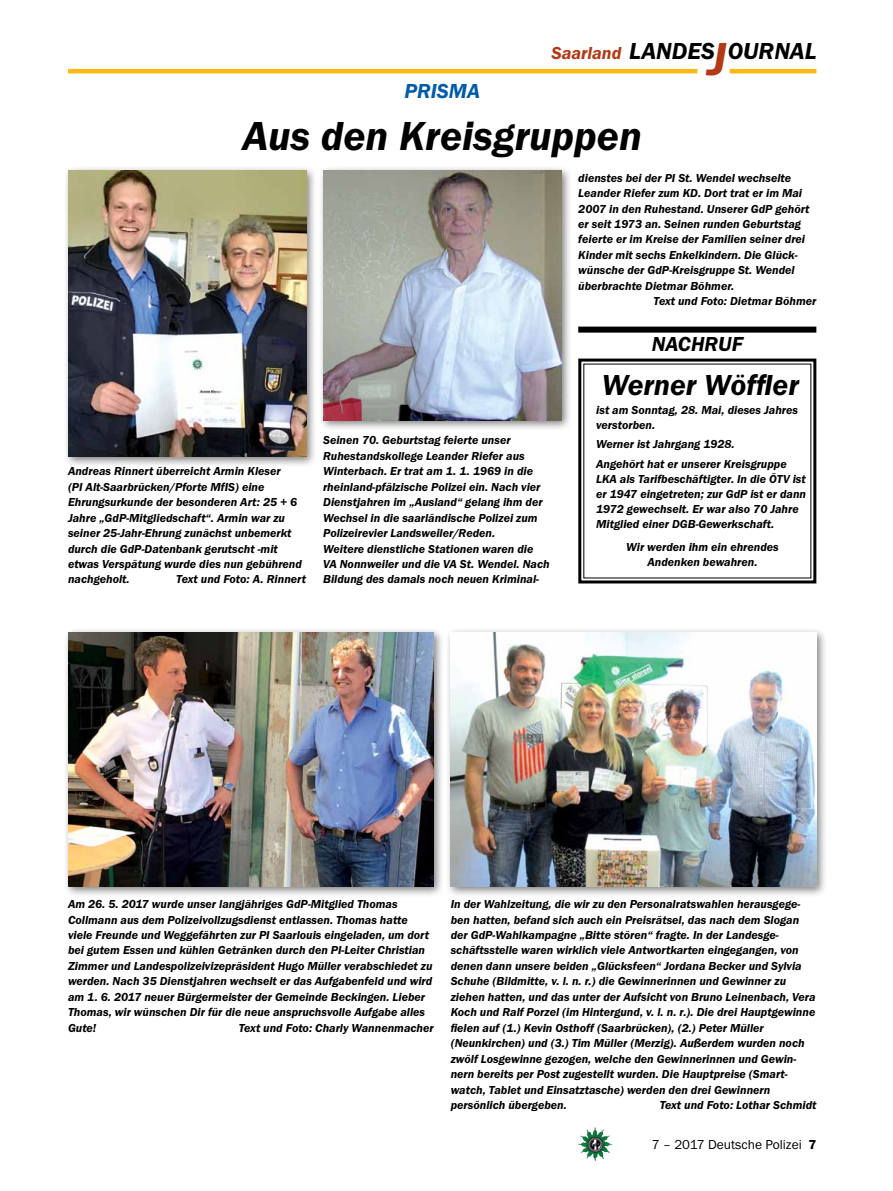
<style>
.page{position:relative;width:893px;height:1191px;background:#fff}
.page>*{position:absolute;margin:0;border:0;box-sizing:border-box;transform-origin:0 0}
._02__HEADLINE_3spalt{font:italic 600 42px "Franklin Gothic Itc T";color:#000}
._04__HEADLINE_1spalt{font:italic 600 30px "Franklin Gothic Itc T";color:#000}
.t1{font:italic 600 24px "Franklin Gothic Itc T";color:#000}
._01__RUBRIKENZEILE_o{font:italic 600 21px "Franklin Gothic Itc T";color:#000}
._01__RUBRIKENZEILE_o-2{font:italic 600 21px "Franklin Gothic Itc T";color:#005baa}
.t2{font:italic 600 18px "Franklin Gothic Itc T";color:#b33916}
.t3{font:13.5px "Franklin Gothic Itc T";color:#000}
._12__BILDUNTERSCHRIF{font:italic 600 12px/15.5px "Franklin Gothic Itc T";color:#000}
.s1{font-size:48px;color:#b33916}
.s2{font-weight:600}
</style>
<div class="page">
<img style="left:578px;top:1127px;width:17px;height:25px">
<hr style="left:730px;top:69px;width:86px;height:4px;background:#fdb913">
<hr style="left:68px;top:69px;width:629px;height:4px;background:#fdb913">
<svg style="left:578px;top:358px;width:239px;height:226px"></svg>
<div style="left:63px;top:627px;width:382px;height:270px;background:#000;opacity:.5"></div>
<img style="left:68px;top:632px;width:366px;height:254px">
<div style="left:445px;top:627px;width:383px;height:270px;background:#000;opacity:.5"></div>
<img style="left:451px;top:632px;width:365px;height:254px">
<div style="left:63px;top:165px;width:254px;height:302px;background:#000;opacity:.5"></div>
<img style="left:68px;top:170px;width:238px;height:286px">
<div style="left:318px;top:165px;width:254px;height:267px;background:#000;opacity:.5"></div>
<img style="left:323px;top:170px;width:238px;height:250px">
<div style="left:578px;top:326px;width:238px;height:6px;background:#000"></div>
<p class="_01__RUBRIKENZEILE_o-2" style="left:404px;top:79px;width:77px">PRISMA</p>
<h3 class="t2" style="left:551px;top:42px;width:71px">Saarland</h3>
<h3 class="t1" style="left:629px;top:37px;width:189px">LANDES<span class="s1">J</span>OURNAL</h3>
<p class="_02__HEADLINE_3spalt" style="left:242px;top:112px;width:401px">Aus den Kreisgruppen</p>
<p class="_12__BILDUNTERSCHRIF" style="left:68px;top:463px;width:235px">Andreas Rinnert überreicht Armin Kleser<br>(PI Alt-Saarbrücken/Pforte MfIS) eine Ehrungsurkunde der besonderen Art: 25 + 6<br>Jahre „GdP-Mitgliedschaft“. Armin war zu seiner 25-Jahr-Ehrung zunächst unbemerkt durch die GdP-Datenbank gerutscht -mit etwas Verspätung wurde dies nun gebührend nachgeholt.</p>
<p class="_12__BILDUNTERSCHRIF" style="left:176px;top:571px;width:131px">Text und Foto: A. Rinnert</p>
<p class="_12__BILDUNTERSCHRIF" style="left:323px;top:432px;width:221px">Seinen 70. Geburtstag feierte unser Ruhestandskollege Leander Riefer aus Winterbach. Er trat am 1. 1. 1969 in die rheinland-pfälzische Polizei ein. Nach vier Dienstjahren im „Ausland“ gelang ihm der Wechsel in die saarländische Polizei zum Polizeirevier Landsweiler/Reden.</p>
<p class="_12__BILDUNTERSCHRIF" style="left:323px;top:540px;width:228px">Weitere dienstliche Stationen waren die<br>VA Nonnweiler und die VA St. Wendel. Nach<br>Bildung des damals noch neuen Kriminal-</p>
<p class="_12__BILDUNTERSCHRIF" style="left:578px;top:170px;width:233px">dienstes bei der PI St. Wendel wechselte Leander Riefer zum KD. Dort trat er im Mai 2007 in den Ruhestand. Unserer GdP gehört er seit 1973 an. Seinen runden Geburtstag feierte er im Kreise der Familien seiner drei Kinder mit sechs Enkelkindern. Die Glück&shy;wünsche der GdP-Kreisgruppe St. Wendel überbrachte Dietmar Böhmer.</p>
<p class="_12__BILDUNTERSCHRIF" style="left:654px;top:293px;width:164px">Text und Foto: Dietmar Böhmer</p>
<p class="_01__RUBRIKENZEILE_o" style="left:652px;top:331px;width:93px">NACHRUF</p>
<p class="_04__HEADLINE_1spalt" style="left:602px;top:367px;width:199px">Werner Wöffler</p>
<p class="_12__BILDUNTERSCHRIF" style="left:596px;top:402px;width:203px;line-height:15px">ist am Sonntag, 28. Mai, dieses Jahres verstorben.</p>
<p class="_12__BILDUNTERSCHRIF" style="left:596px;top:436px;width:140px">Werner ist Jahrgang 1928.</p>
<p class="_12__BILDUNTERSCHRIF" style="left:596px;top:456px;width:211px;line-height:15px">Angehört hat er unserer Kreisgruppe LKA als Tarifbeschäftigter. In die ÖTV ist er 1947 eingetreten; zur GdP ist er dann 1972 gewechselt. Er war also 70 Jahre Mitglied einer DGB-Gewerkschaft.</p>
<p class="_12__BILDUNTERSCHRIF" style="left:626px;top:539px;width:154px;line-height:15px;text-align:center">Wir werden ihm ein ehrendes<br>Andenken bewahren.</p>
<p class="_12__BILDUNTERSCHRIF" style="left:68px;top:896px;width:366px">Am 26. 5. 2017 wurde unser langjähriges GdP-Mitglied Thomas Collmann aus dem Polizeivollzugsdienst entlassen. Thomas hatte viele Freunde und Weggefährten zur PI Saarlouis eingeladen, um dort bei gutem Essen und kühlen Getränken durch den PI-Leiter Christian Zimmer und Landespolizeivizepräsident Hugo Müller verabschiedet zu werden. Nach 35 Dienstjahren wechselt er das Aufgabenfeld und wird am 1. 6. 2017 neuer Bürgermeister der Gemeinde Beckingen. Lieber Thomas, wir wünschen Dir für die neue anspruchsvolle Aufgabe alles Gute!</p>
<p class="_12__BILDUNTERSCHRIF" style="left:239px;top:1019px;width:197px">Text und Foto: Charly Wannenmacher</p>
<p class="_12__BILDUNTERSCHRIF" style="left:451px;top:896px;width:366px">In der Wahlzeitung, die wir zu den Personalratswahlen herausgege&shy;ben hatten, befand sich auch ein Preisrätsel, das nach dem Slogan der GdP-Wahlkampagne „Bitte stören“ fragte. In der Landesge&shy;schäftsstelle waren wirklich viele Antwortkarten eingegangen, von denen dann unsere beiden „Glücksfeen“ Jordana Becker und Sylvia Schuhe (Bildmitte, v. l. n. r.) die Gewinnerinnen und Gewinner zu ziehen hatten, und das unter der Aufsicht von Bruno Leinenbach, Vera Koch und Ralf Porzel (im Hintergund, v. l. n. r.). Die drei Hauptgewinne fielen auf (1.) Kevin Osthoff (Saarbrücken), (2.) Peter Müller (Neunkirchen) und (3.) Tim Müller (Merzig). Außerdem wurden noch zwölf Losgewinne gezogen, welche den Gewinnerinnen und Gewin&shy;nern bereits per Post zugestellt wurden. Die Hauptpreise (Smart&shy;watch, Tablet und Einsatztasche) werden den drei Gewinnern persönlich übergeben.</p>
<p class="_12__BILDUNTERSCHRIF" style="left:660px;top:1097px;width:158px">Text und Foto: Lothar Schmidt</p>
<p class="t3" style="left:652px;top:1136px;width:166px">7 – 2017 Deutsche Polizei <span class="s2">7</span></p>
</div>
